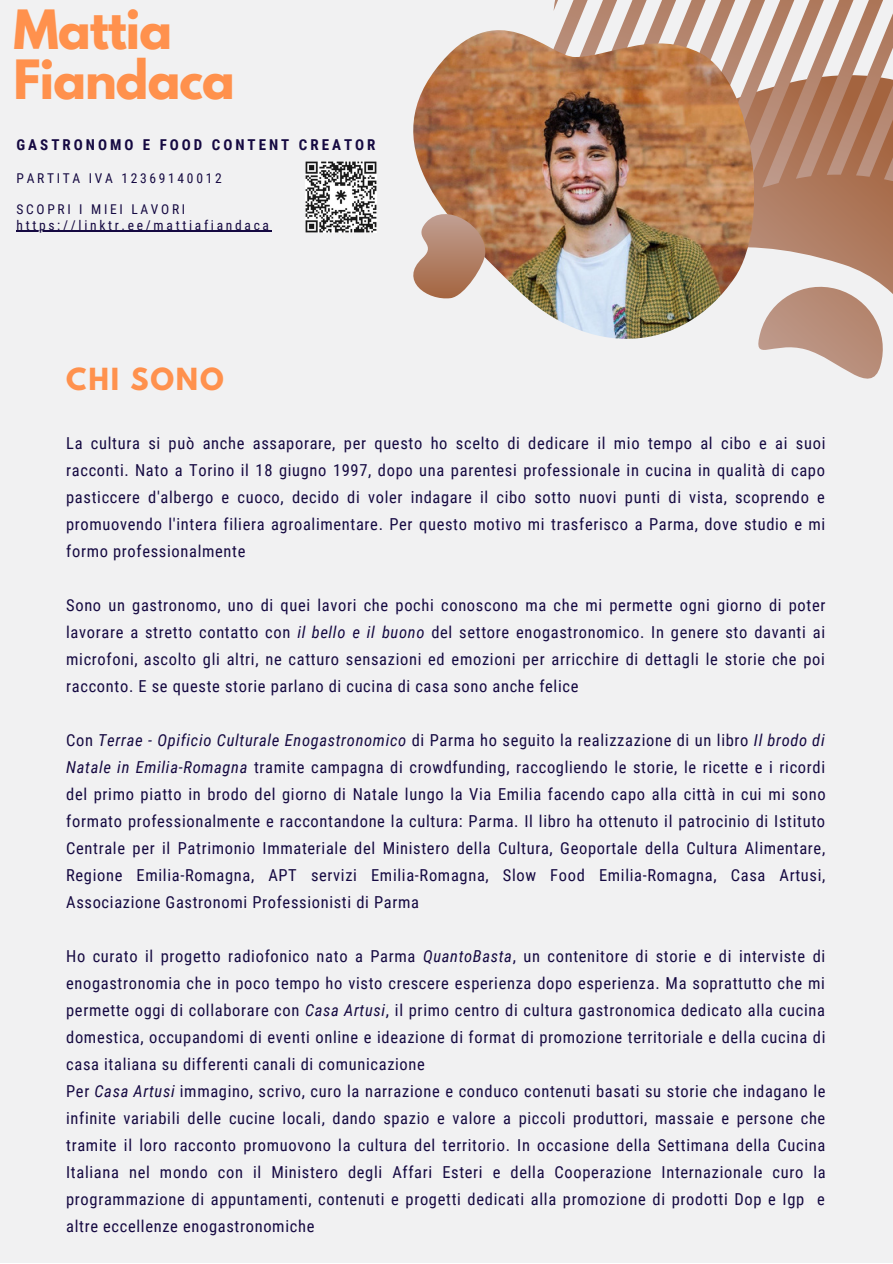
<style>
.page{position:relative;width:893px;height:1264px;background:#fff}
.page>*{position:absolute;margin:0;border:0;box-sizing:border-box;transform-origin:0 0}
.t1{font:700 48px/49.5px "League Spartan";letter-spacing:-.02em;color:#ff914d}
.t2{font:700 27px "League Spartan";letter-spacing:.07em;color:#ff914d}
.t3{font:16.5px/27px "Roboto Condensed";letter-spacing:.04em;color:#150941;text-align:justify}
.t4{font:700 15px "Roboto Condensed";letter-spacing:.2em;color:#150941}
.t5{font:13.5px/15.8px "Roboto Condensed";letter-spacing:.2em;color:#150941}
.s1{font-style:italic}
</style>
<div class="page">
<div style="left:0;top:0;width:892px;height:1262px;background:#f1f1f2"></div>
<svg style="left:553px;top:0;width:339px;height:249px"></svg>
<svg style="left:758px;top:249px;width:134px;height:130px"></svg>
<img style="left:413px;top:30px;width:340px;height:309px">
<svg style="left:413px;top:214px;width:72px;height:84px"></svg>
<hr style="left:17px;top:231px;width:255px;height:1px;background:#150941">
<img style="left:305px;top:162px;width:71px;height:70px">
<h1 class="t1" style="left:14px;top:11px;width:223px">Mattia<br>Fiandaca</h1>
<p class="t4" style="left:17px;top:136px;width:360px">GASTRONOMO E FOOD CONTENT CREATOR</p>
<p class="t5" style="left:17px;top:170px;width:207px">PARTITA IVA 12369140012</p>
<p class="t5" style="left:17px;top:201px;width:254px">SCOPRI I MIEI LAVORI https://linktr.ee/mattiafiandaca</p>
<h2 class="t2" style="left:66px;top:366px;width:159px">CHI SONO</h2>
<p class="t3" style="left:66px;top:430px;width:760px">La cultura si può anche assaporare, per questo ho scelto di dedicare il mio tempo al cibo e ai suoi racconti. Nato a Torino il 18 giugno 1997, dopo una parentesi professionale in cucina in qualità di capo pasticcere d'albergo e cuoco, decido di voler indagare il cibo sotto nuovi punti di vista, scoprendo e promuovendo l'intera filiera agroalimentare. Per questo motivo mi trasferisco a Parma, dove studio e mi formo professionalmente</p>
<p class="t3" style="left:66px;top:591px;width:760px">Sono un gastronomo, uno di quei lavori che pochi conoscono ma che mi permette ogni giorno di poter lavorare a stretto contatto con <span class="s1">il bello e il buono</span> del settore enogastronomico. In genere sto davanti ai microfoni, ascolto gli altri, ne catturo sensazioni ed emozioni per arricchire di dettagli le storie che poi racconto. E se queste storie parlano di cucina di casa sono anche felice</p>
<p class="t3" style="left:66px;top:726px;width:761px">Con <span class="s1">Terrae - Opificio Culturale Enogastronomico</span> di Parma ho seguito la realizzazione di un libro <span class="s1">Il brodo di Natale in Emilia-Romagna</span> tramite campagna di crowdfunding, raccogliendo le storie, le ricette e i ricordi del primo piatto in brodo del giorno di Natale lungo la Via Emilia facendo capo alla città in cui mi sono formato professionalmente e raccontandone la cultura: Parma. Il libro ha ottenuto il patrocinio di Istituto Centrale per il Patrimonio Immateriale del Ministero della Cultura, Geoportale della Cultura Alimentare, Regione Emilia-Romagna, APT servizi Emilia-Romagna, Slow Food Emilia-Romagna, Casa Artusi, Associazione Gastronomi Professionisti di Parma</p>
<p class="t3" style="left:66px;top:942px;width:761px;text-align:left">Ho curato il progetto radiofonico nato a Parma <span class="s1">QuantoBasta</span>, un contenitore di storie e di interviste di enogastronomia che in poco tempo ho visto crescere esperienza dopo esperienza. Ma soprattutto che mi permette oggi di collaborare con <span class="s1">Casa Artusi</span>, il primo centro di cultura gastronomica dedicato alla cucina domestica, occupandomi di eventi online e ideazione di format di promozione territoriale e della cucina di casa italiana su differenti canali di comunicazione<br>Per <span class="s1">Casa Artusi</span> immagino, scrivo, curo la narrazione e conduco contenuti basati su storie che indagano le infinite variabili delle cucine locali, dando spazio e valore a piccoli produttori, massaie e persone che tramite il loro racconto promuovono la cultura del territorio. In occasione della Settimana della Cucina Italiana nel mondo con il Ministero degli Affari Esteri e della Cooperazione Internazionale curo la programmazione di appuntamenti, contenuti e progetti dedicati alla promozione di prodotti Dop e Igp e altre eccellenze enogastronomiche</p>
</div>
